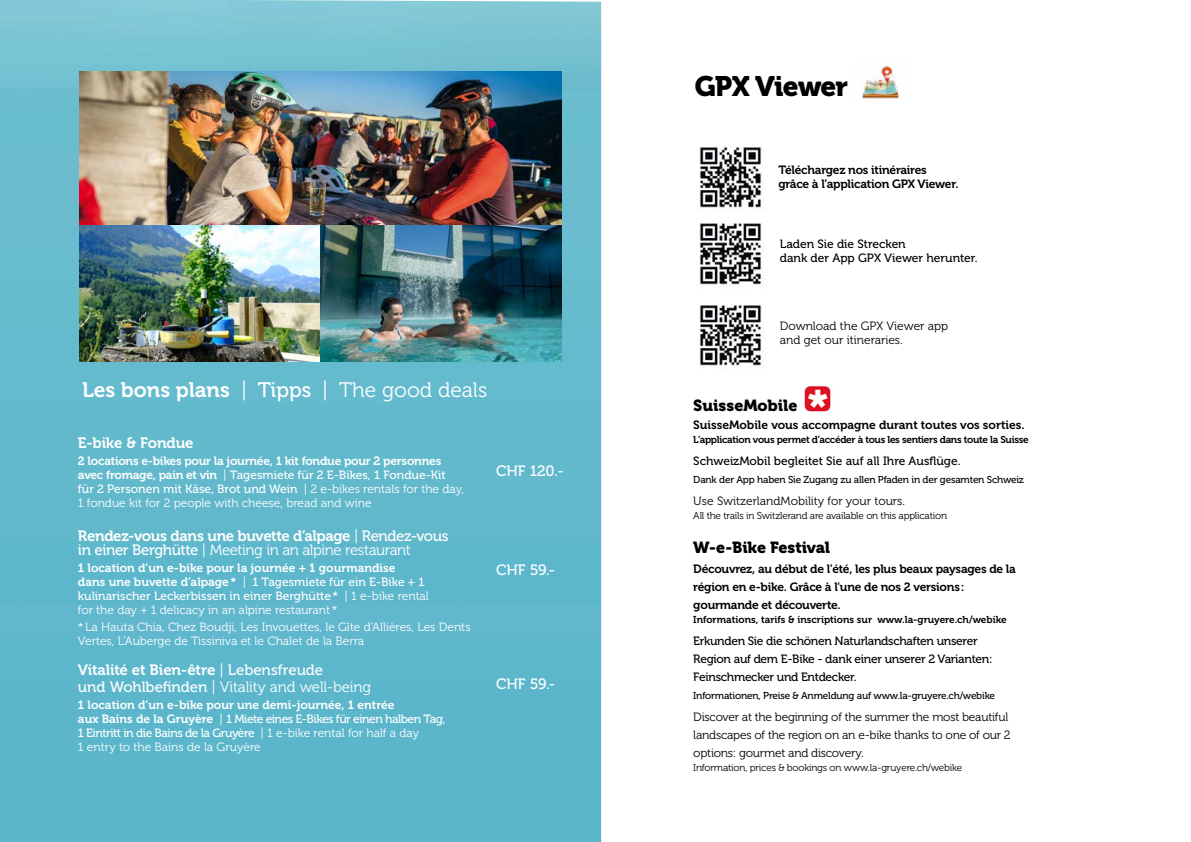
<style>
.page{position:relative;width:1191px;height:842px;background:#fff}
.page>*{position:absolute;margin:0;border:0;box-sizing:border-box;transform-origin:0 0}
.t1{font:28px "Museo 900";letter-spacing:-.025em;color:#000}
.t2{font:21px "Museo 300";color:#fff}
.t3{font:16px "Museo 900";color:#000}
.t4{font:15px "Museo 700";letter-spacing:-.02em;color:#fff}
.t5{font:15px "Museo 300";letter-spacing:-.025em;color:#fff}
.t6{font:15px "Museo 500";letter-spacing:-.015em;color:#fff}
.t7{font:12px/16.8px "Museo 300";color:#fff}
.t8{font:12px/14px "Museo 500";color:#fff}
.t9{font:12px/18px "Museo 700";letter-spacing:-.02em;color:#000}
.t10{font:12px/18px "Museo 300";letter-spacing:-.02em;color:#000}
.t11{font:12px/18px "Museo 500";letter-spacing:-.025em;color:#000}
.t12{font:12px/14px "Museo 500";letter-spacing:-.04em;color:#fff}
.t13{font:12px "Museo 700";color:#fff}
.t14{font:12px/14px "Museo 500";color:#000}
.t15{font:12px/14px "Museo 300";color:#000}
.t16{font:12px "Museo 700";letter-spacing:-.02em;color:#fff}
.t17{font:12px "Museo 700";color:#000}
.t18{font:10px "Museo 500";letter-spacing:-.02em;color:#000}
.t19{font:10px "Museo 300";letter-spacing:-.02em;color:#000}
.t20{font:10px "Museo 700";letter-spacing:-.03em;color:#000}
.t21{font:10px "Museo 700";color:#000}
.s1{font-family:"Museo 700"}
.s2{font-family:"Museo 500"}
.s3{font-family:"Museo 300"}
</style>
<div class="page">
<img style="left:0;top:0;width:601px;height:842px">
<img style="left:79px;top:71px;width:482px;height:290px">
<img style="left:862px;top:66px;width:37px;height:33px">
<img style="left:804px;top:385px;width:30px;height:27px">
<img style="left:699px;top:147px;width:63px;height:61px">
<img style="left:699px;top:223px;width:63px;height:62px">
<img style="left:699px;top:305px;width:63px;height:61px">
<h2 class="t2" style="left:82px;top:379px;width:406px"><span class="s1">Les bons plans</span> | <span class="s2">Tipps</span> | The good deals</h2>
<p class="t4" style="left:78px;top:435px;width:117px">E-bike &amp; Fondue</p>
<p class="t16" style="left:78px;top:454px;width:365px">2 locations e-bikes pour la journée, 1 kit fondue pour 2 personnes</p>
<p class="t8" style="left:78px;top:468px;width:388px"><span class="s1">avec fromage, pain et vin</span> <span class="s3">|</span> Tagesmiete für 2 E-Bikes, 1 Fondue-Kit für 2 Personen mit Käse, Brot und Wein <span class="s3">| 2 e-bikes rentals for the day,</span></p>
<p class="t7" style="left:78px;top:495px;width:295px">1 fondue kit for 2 people with cheese, bread and wine</p>
<p class="t4" style="left:78px;top:527px;width:372px">Rendez-vous dans une buvette d’alpage <span class="s3">|</span> <span class="s2">Rendez-vous</span></p>
<p class="t5" style="left:78px;top:542px;width:334px"><span class="s2">in einer Berghütte</span> | Meeting in an alpine restaurant</p>
<p class="t13" style="left:78px;top:561px;width:319px">1 location d’un e-bike pour la journée + 1 gourmandise</p>
<p class="t8" style="left:78px;top:575px;width:352px"><span class="s1">dans une buvette d’alpage*</span> <span class="s3">|</span> 1 Tagesmiete für ein E-Bike + 1 kulinarischer Leckerbissen in einer Berghütte* <span class="s3">| 1 e-bike rental</span></p>
<p class="t7" style="left:78px;top:601px;width:394px">for the day + 1 delicacy in an alpine restaurant *<br>*La Hauta Chia, Chez Boudji, Les Invouettes, le Gîte d’Allières, Les Dents</p>
<p class="t7" style="left:78px;top:632px;width:288px">Vertes, L’Auberge de Tissiniva et le Chalet de la Berra</p>
<p class="t4" style="left:78px;top:662px;width:247px">Vitalité et Bien-être <span class="s3">|</span> <span class="s2">Lebensfreude</span></p>
<p class="t5" style="left:78px;top:679px;width:295px"><span class="s2">und Wohlbefinden</span> | Vitality and well-being</p>
<p class="t13" style="left:78px;top:698px;width:318px">1 location d’un e-bike pour une demi-journée, 1 entrée</p>
<p class="t12" style="left:78px;top:712px;width:369px"><span class="s1">aux Bains de la Gruyère</span> <span class="s3">|</span> 1 Miete eines E-Bikes für einen halben Tag,<br>1 Eintritt in die Bains de la Gruyère <span class="s3">| 1 e-bike rental for half a day</span></p>
<p class="t7" style="left:78px;top:739px;width:184px">1 entry to the Bains de la Gruyère</p>
<p class="t6" style="left:496px;top:463px;width:69px">CHF 120.-</p>
<p class="t6" style="left:496px;top:562px;width:61px">CHF 59.-</p>
<p class="t6" style="left:496px;top:676px;width:61px">CHF 59.-</p>
<h1 class="t1" style="left:694px;top:70px;width:155px">GPX Viewer</h1>
<p class="t9" style="left:778px;top:163px;width:182px;line-height:14px">Téléchargez nos itinéraires grâce à l’application GPX Viewer.</p>
<p class="t14" style="left:780px;top:237px;width:199px">Laden Sie die Strecken<br>dank der App GPX Viewer herunter.</p>
<p class="t15" style="left:780px;top:319px;width:170px">Download the GPX Viewer app and get our itineraries.</p>
<h3 class="t3" style="left:693px;top:396px;width:106px">SuisseMobile</h3>
<p class="t17" style="left:693px;top:418px;width:333px">SuisseMobile vous accompagne durant toutes vos sorties.</p>
<p class="t20" style="left:693px;top:434px;width:337px">L’application vous permet d’accéder à tous les sentiers dans toute la Suisse</p>
<p class="t14" style="left:693px;top:454px;width:269px">SchweizMobil begleitet Sie auf all Ihre Ausflüge.</p>
<p class="t18" style="left:693px;top:474px;width:332px">Dank der App haben Sie Zugang zu allen Pfaden in der gesamten Schweiz</p>
<p class="t15" style="left:693px;top:494px;width:213px">Use SwitzerlandMobility for your tours.</p>
<p class="t19" style="left:693px;top:510px;width:255px">All the trails in Switzlerand are available on this application</p>
<h3 class="t3" style="left:693px;top:538px;width:138px">W-e-Bike Festival</h3>
<p class="t9" style="left:693px;top:560px;width:324px">Découvrez, au début de l'été, les plus beaux paysages de la région en e-bike. Grâce à l'une de nos 2 versions: gourmande et découverte.</p>
<p class="t21" style="left:693px;top:614px;width:315px">Informations, tarifs &amp; inscriptions sur www.la-gruyere.ch/webike</p>
<p class="t11" style="left:693px;top:632px;width:301px">Erkunden Sie die schönen Naturlandschaften unserer<br>Region auf dem E-Bike - dank einer unserer 2 Varianten:<br>Feinschmecker und Entdecker.</p>
<p class="t18" style="left:693px;top:690px;width:303px">Informationen, Preise &amp; Anmeldung auf www.la-gruyere.ch/webike</p>
<p class="t10" style="left:693px;top:708px;width:319px">Discover at the beginning of the summer the most beautiful landscapes of the region on an e-bike thanks to one of our 2 options: gourmet and discovery.</p>
<p class="t19" style="left:693px;top:762px;width:270px">Information, prices &amp; bookings on www.la-gruyere.ch/webike</p>
</div>
